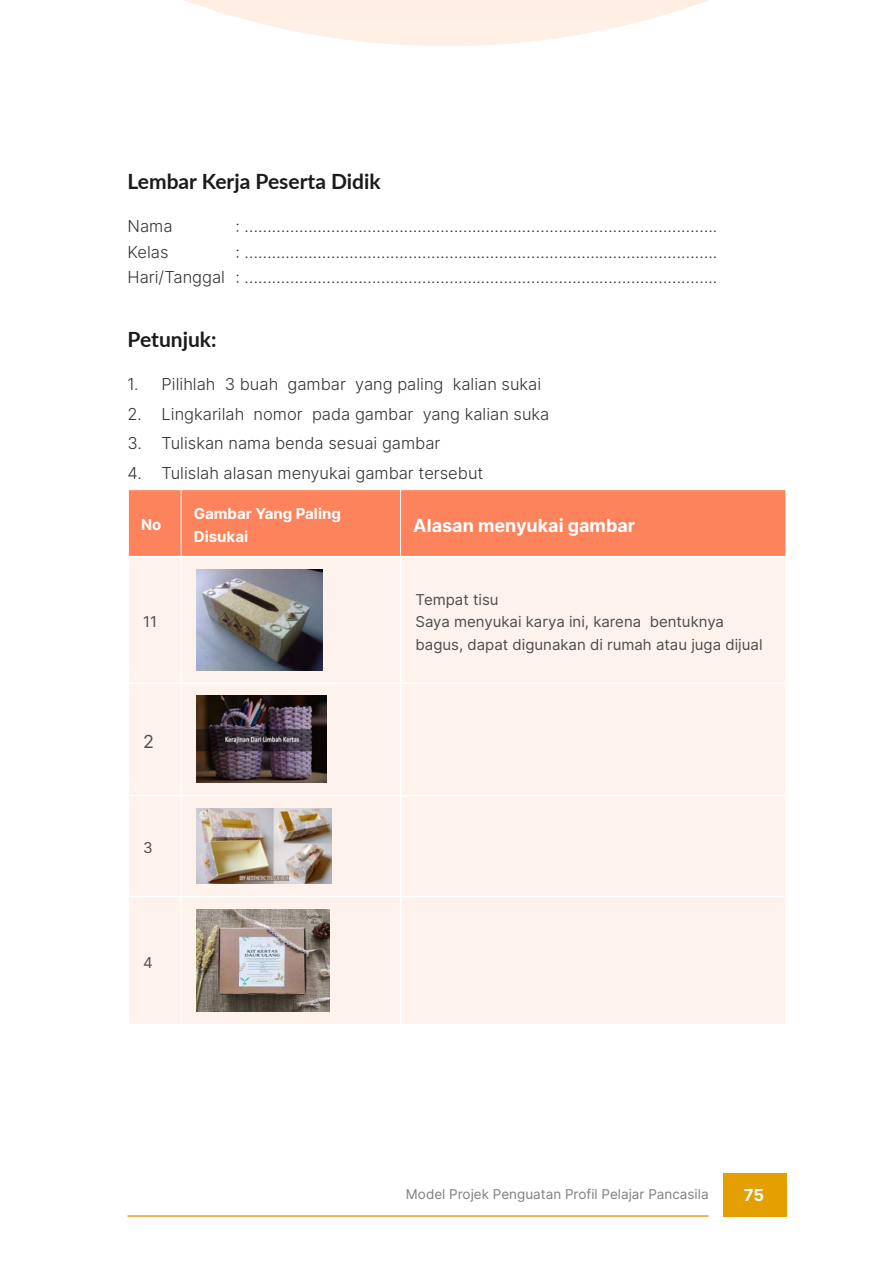
<style>
.page{position:relative;width:893px;height:1263px;background:#fff}
.page>*{position:absolute;margin:0;border:0;box-sizing:border-box;transform-origin:0 0}
.t1{font:700 21px "Lato";color:#1a1a1a}
.Judul{font:700 18px "Inter";color:#fff}
.t2{font:18px "Inter";color:#4d4d4d}
.Pharagraph_Utama{font:300 16.5px "Inter";color:#333}
.t3{font:700 16.5px "Inter";color:#fff}
.t4{font:15px/22.5px "Inter";color:#4d4d4d}
.Judul-2{font:700 15px/22.5px "Inter";color:#fff}
.t5{font:13.5px "Inter";color:#808080}
</style>
<div class="page">
<div style="left:723px;top:1173px;width:64px;height:44px;background:#e49f00"></div>
<hr style="left:128px;top:1215px;width:581px;height:2px;background:#e29e23">
<svg style="left:184px;top:0;width:525px;height:46px"></svg>
<div style="left:129px;top:490px;width:656px;height:66px;background:#fc835c"></div>
<div style="left:129px;top:557px;width:656px;height:467px;background:#fef2ec"></div>
<hr style="left:181px;top:490px;width:1px;height:66px;background:#fff">
<hr style="left:400px;top:490px;width:1px;height:66px;background:#fff">
<hr style="left:180px;top:557px;width:2px;height:125px;background:#fff">
<hr style="left:400px;top:557px;width:1px;height:125px;background:#fff">
<hr style="left:128px;top:682px;width:53px;height:2px;background:#fff">
<hr style="left:181px;top:682px;width:220px;height:2px;background:#fff">
<hr style="left:180px;top:684px;width:2px;height:111px;background:#fff">
<hr style="left:401px;top:682px;width:386px;height:2px;background:#fff">
<hr style="left:400px;top:684px;width:1px;height:111px;background:#fff">
<hr style="left:128px;top:795px;width:53px;height:1px;background:#fff">
<hr style="left:181px;top:795px;width:220px;height:1px;background:#fff">
<hr style="left:180px;top:796px;width:2px;height:100px;background:#fff">
<hr style="left:401px;top:795px;width:386px;height:1px;background:#fff">
<hr style="left:400px;top:796px;width:1px;height:100px;background:#fff">
<hr style="left:128px;top:896px;width:53px;height:1px;background:#fff">
<hr style="left:181px;top:896px;width:220px;height:1px;background:#fff">
<hr style="left:180px;top:897px;width:2px;height:127px;background:#fff">
<hr style="left:401px;top:896px;width:386px;height:1px;background:#fff">
<hr style="left:400px;top:897px;width:1px;height:127px;background:#fff">
<img style="left:196px;top:569px;width:126px;height:101px">
<img style="left:196px;top:696px;width:131px;height:87px">
<img style="left:196px;top:808px;width:136px;height:76px">
<img style="left:196px;top:909px;width:134px;height:103px">
<h3 class="t1" style="left:128px;top:166px;width:255px">Lembar Kerja Peserta Didik</h3>
<p class="Pharagraph_Utama" style="left:128px;top:214px;width:47px">Nama</p>
<p class="Pharagraph_Utama" style="left:236px;top:214px;width:483px">: ……………………..……………………..……………………..……………………..</p>
<p class="Pharagraph_Utama" style="left:128px;top:240px;width:42px">Kelas</p>
<p class="Pharagraph_Utama" style="left:236px;top:240px;width:483px">: ……………………..……………………..……………………..……………………..</p>
<p class="Pharagraph_Utama" style="left:128px;top:265px;width:591px">Hari/Tanggal : ……………………..……………………..……………………..……………………..</p>
<h3 class="t1" style="left:128px;top:324px;width:90px">Petunjuk:</h3>
<p class="Pharagraph_Utama" style="left:128px;top:372px;width:415px">1. Pilihlah 3 buah gambar yang paling kalian sukai</p>
<p class="Pharagraph_Utama" style="left:128px;top:402px;width:423px">2. Lingkarilah nomor pada gambar yang kalian suka</p>
<p class="Pharagraph_Utama" style="left:128px;top:432px;width:314px">3. Tuliskan nama benda sesuai gambar</p>
<p class="Pharagraph_Utama" style="left:128px;top:461px;width:357px">4. Tulislah alasan menyukai gambar tersebut</p>
<p class="Judul-2" style="left:141px;top:513px;width:22px">No</p>
<p class="Judul-2" style="left:194px;top:502px;width:149px">Gambar Yang Paling<br>Disukai</p>
<p class="Judul" style="left:413px;top:512px;width:223px">Alasan menyukai gambar</p>
<p class="t4" style="left:143px;top:610px;width:15px">11</p>
<p class="t2" style="left:143px;top:728px;width:12px">2</p>
<p class="t4" style="left:143px;top:836px;width:11px">3</p>
<p class="t4" style="left:143px;top:951px;width:11px">4</p>
<p class="t4" style="left:416px;top:588px;width:85px">Tempat tisu</p>
<p class="t4" style="left:416px;top:610px;width:348px">Saya menyukai karya ini, karena bentuknya bagus, dapat digunakan di rumah atau juga dijual</p>
<p class="t5" style="left:406px;top:1184px;width:304px">Model Projek Penguatan Profil Pelajar Pancasila</p>
<p class="t3" style="left:744px;top:1183px;width:22px">75</p>
</div>
